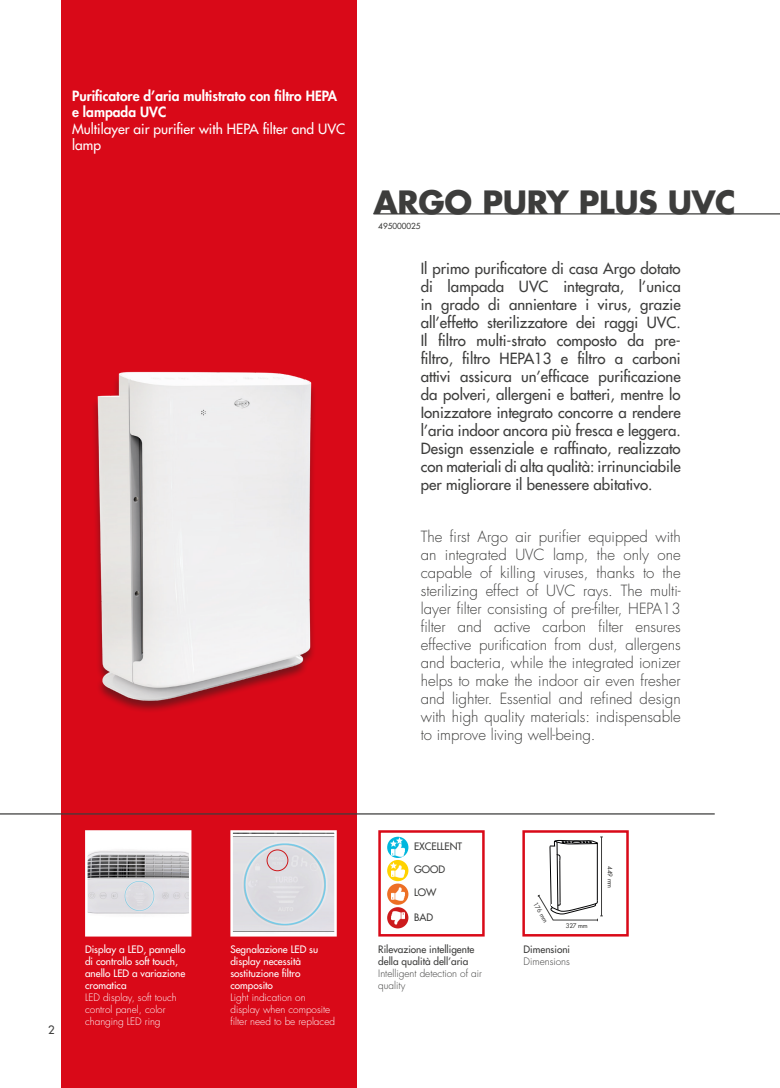
<style>
.page{position:relative;width:780px;height:1088px;background:#fff}
.page>*{position:absolute;margin:0;border:0;box-sizing:border-box;transform-origin:0 0}
.t1{font:700 31.25px "Futura";letter-spacing:-.01em;color:#3d3d3c}
.t2{font:15px/18px "Futura LT";color:#3d3d3c;text-align:justify}
.t3{font:300 15px/18px "Futura LT";color:#3d3d3c;text-align:justify}
.t4{font:800 13.75px/16.5px "Futura LT";color:#fff}
.t5{font:13.75px/16.5px "Futura LT";color:#fff}
.t6{font:11.25px "Futura LT";color:#3d3d3c}
.t7{font:10px/12px "Futura LT";color:#fff}
.t8{font:300 10px/12px "Futura LT";color:#fff}
.t9{font:10px/12px "Futura LT";color:#3d3d3c}
.t10{font:300 10px/12px "Futura LT";color:#3d3d3c}
.t11{font:8.12px "Futura LT";color:#3d3d3c}
.t12{font:6.25px "Futura LT";letter-spacing:-.01em;color:#3d3d3c}
</style>
<div class="page">
<div style="left:62px;top:0;width:295px;height:1087px;background:#d90918"></div>
<div style="left:378px;top:830px;width:106px;height:106px;border:2px solid #d90918"></div>
<div style="left:522px;top:830px;width:106px;height:106px;border:2px solid #d90918"></div>
<img style="left:233px;top:833px;width:101px;height:100px">
<div style="left:230px;top:830px;width:107px;height:106px;border:2px solid #fff"></div>
<div style="left:86px;top:831px;width:104px;height:104px;background:#fff"></div>
<img style="left:88px;top:850px;width:100px;height:64px">
<div style="left:85px;top:830px;width:106px;height:106px;border:2px solid #fff"></div>
<hr style="left:0;top:813px;width:714px;height:1px;background:#3d3d3c">
<hr style="left:373px;top:213px;width:407px;height:1px;background:#3d3d3c">
<img style="left:94px;top:371px;width:220px;height:340px">
<svg style="left:537px;top:837px;width:65px;height:84px"></svg>
<svg style="left:387px;top:837px;width:21px;height:21px"></svg>
<svg style="left:387px;top:860px;width:21px;height:21px"></svg>
<svg style="left:387px;top:883px;width:21px;height:22px"></svg>
<div style="left:387px;top:907px;width:21px;height:21px;background:#cc1b1d;border-radius:50%"></div>
<svg style="left:391px;top:887px;width:13px;height:13px"></svg>
<svg style="left:391px;top:911px;width:13px;height:13px"></svg>
<svg style="left:391px;top:862px;width:13px;height:16px"></svg>
<svg style="left:391px;top:838px;width:13px;height:18px"></svg>
<div style="left:267px;top:849px;width:21px;height:22px;border:1px solid #cd171a;border-radius:50%"></div>
<p class="t4" style="left:72px;top:87px;width:266px">Purificatore d’aria multistrato con filtro HEPA e lampada UVC</p>
<p class="t5" style="left:72px;top:120px;width:275px">Multilayer air purifier with HEPA filter and UVC lamp</p>
<p class="t1" style="left:373px;top:181px;width:364px">ARGO PURY PLUS UVC</p>
<p class="t11" style="left:378px;top:221px;width:44px">495000025</p>
<p class="t2" style="left:420px;top:259px;width:261px">Il primo purificatore di casa Argo dotato di lampada UVC integrata, l’unica in grado di annientare i virus, grazie all’effetto sterilizzatore dei raggi UVC.<br>Il filtro multi-strato composto da pre&shy;filtro, filtro HEPA13 e filtro a carboni attivi assicura un’efficace purificazione da polveri, allergeni e batteri, mentre lo Ionizzatore integrato concorre a rendere l’aria indoor ancora più fresca e leggera.<br>Design essenziale e raffinato, realizzato con materiali di alta qualità: irrinunciabile per migliorare il benessere abitativo.</p>
<p class="t3" style="left:420px;top:528px;width:261px">The first Argo air purifier equipped with an integrated UVC lamp, the only one capable of killing viruses, thanks to the sterilizing effect of UVC rays. The multi&shy;layer filter consisting of pre-filter, HEPA13 filter and active carbon filter ensures effective purification from dust, allergens and bacteria, while the integrated ionizer helps to make the indoor air even fresher and lighter. Essential and refined design with high quality materials: indispensable to improve living well-being.</p>
<p class="t6" style="left:48px;top:1023px;width:8px">2</p>
<p class="t7" style="left:85px;top:943px;width:102px">Display a LED, pannello di controllo soft touch, anello LED a variazione cromatica</p>
<p class="t8" style="left:85px;top:992px;width:93px">LED display, soft touch control panel, color changing LED ring</p>
<p class="t7" style="left:230px;top:943px;width:89px">Segnalazione LED su display necessità</p>
<p class="t7" style="left:230px;top:967px;width:72px">sostituzione filtro</p>
<p class="t7" style="left:230px;top:979px;width:44px">composito</p>
<p class="t8" style="left:230px;top:992px;width:106px">Light indication on display when composite filter need to be replaced</p>
<p class="t9" style="left:414px;top:840px;width:50px">EXCELLENT</p>
<p class="t9" style="left:414px;top:863px;width:33px">GOOD</p>
<p class="t9" style="left:414px;top:886px;width:24px">LOW</p>
<p class="t9" style="left:414px;top:911px;width:21px">BAD</p>
<p class="t9" style="left:378px;top:943px;width:97px">Rilevazione intelligente della qualità dell’aria</p>
<p class="t10" style="left:378px;top:968px;width:105px">Intelligent detection of air quality</p>
<p class="t12" style="left:538px;top:901px;width:23px;rotate:59deg">176 mm</p>
<p class="t12" style="left:566px;top:922px;width:23px">327 mm</p>
<p class="t9" style="left:523px;top:943px;width:48px">Dimensioni</p>
<p class="t10" style="left:523px;top:956px;width:48px">Dimensions</p>
<p class="t12" style="left:614px;top:866px;width:23px;rotate:90deg">449 mm</p>
</div>
